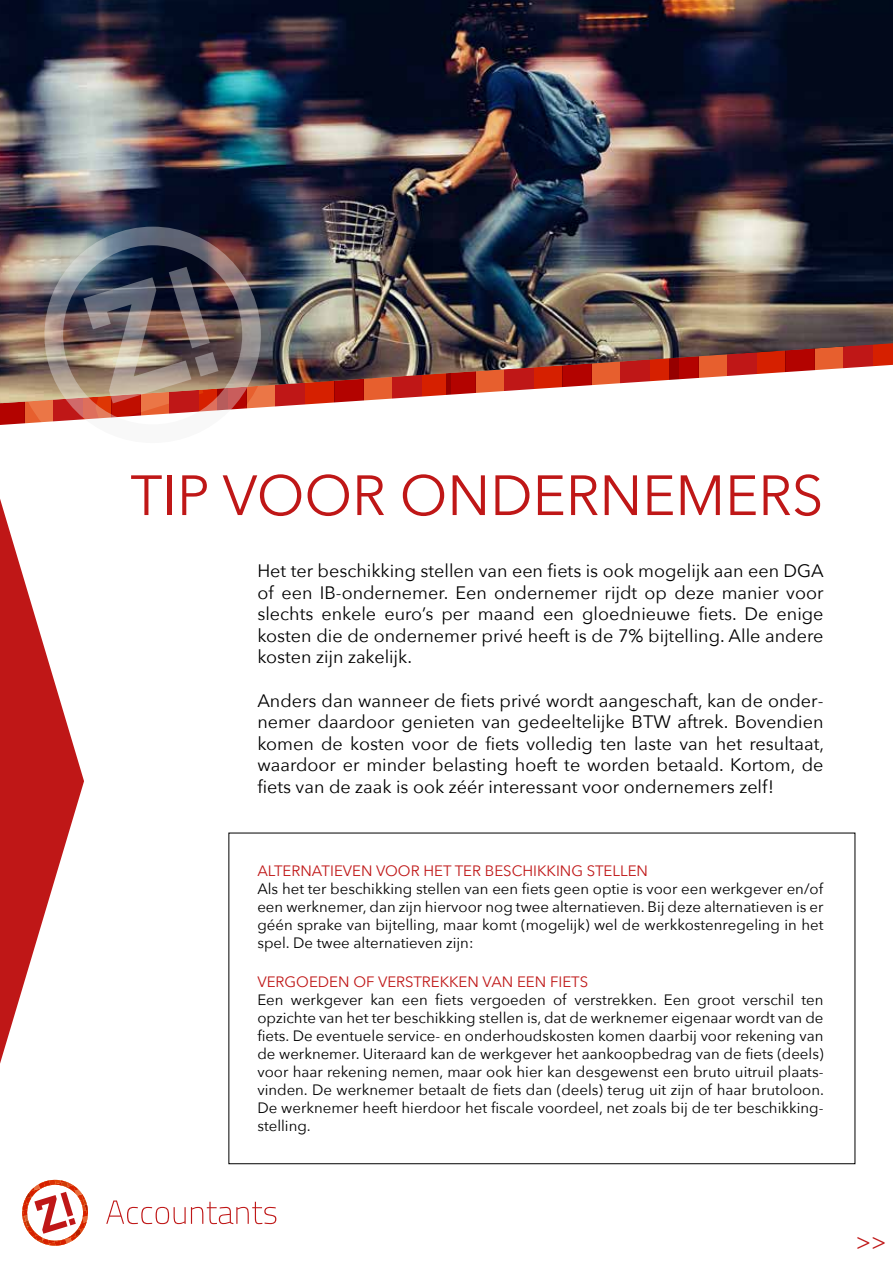
<style>
.page{position:relative;width:893px;height:1263px;background:#fff}
.page>*{position:absolute;margin:0;border:0;box-sizing:border-box;transform-origin:0 0}
.t1{font:56.1px "Avenir Next";color:#bf1717}
.t2{font:23.1px "Avenir Next";color:#bf1717}
.t3{font:18px/21.6px "Avenir Next";color:#000;text-align:justify}
.t4{font:15px/18px "Avenir Next";color:#000;text-align:justify}
.t5{font:15px "Avenir Next";color:#bf1717}
</style>
<div class="page">
<svg style="left:22px;top:1180px;width:66px;height:66px"></svg>
<svg style="left:106px;top:1200px;width:170px;height:24px"></svg>
<svg style="left:0;top:403px;width:326px;height:22px"></svg>
<img style="left:0;top:0;width:893px;height:403px">
<img style="left:44px;top:227px;width:217px;height:198px">
<svg style="left:0;top:499px;width:84px;height:565px"></svg>
<h1 class="t1" style="left:130px;top:448px;width:694px">TIP VOOR ONDERNEMERS</h1>
<p class="t3" style="left:257px;top:559px;width:568px">Het ter beschikking stellen van een fiets is ook mogelĳk aan een DGA of een IB-ondernemer. Een ondernemer rĳdt op deze manier voor slechts enkele euro’s per maand een gloednieuwe fiets. De enige kosten die de ondernemer privé heeft is de 7% bĳtelling. Alle andere kosten zĳn zakelĳk.</p>
<p class="t3" style="left:257px;top:689px;width:568px">Anders dan wanneer de fiets privé wordt aangeschaft, kan de onder&shy;nemer daardoor genieten van gedeeltelĳke BTW aftrek. Bovendien komen de kosten voor de fiets volledig ten laste van het resultaat, waardoor er minder belasting hoeft te worden betaald. Kortom, de fiets van de zaak is ook zéér interessant voor ondernemers zelf!</p>
<p class="t5" style="left:257px;top:858px;width:392px">ALTERNATIEVEN VOOR HET TER BESCHIKKING STELLEN</p>
<p class="t4" style="left:257px;top:879px;width:568px">Als het ter beschikking stellen van een fiets geen optie is voor een werkgever en/of een werknemer, dan zĳn hiervoor nog twee alternatieven. Bĳ deze alternatieven is er géén sprake van bĳtelling, maar komt (mogelĳk) wel de werkkostenregeling in het spel. De twee alternatieven zĳn:</p>
<p class="t5" style="left:257px;top:969px;width:332px">VERGOEDEN OF VERSTREKKEN VAN EEN FIETS</p>
<p class="t4" style="left:257px;top:990px;width:568px">Een werkgever kan een fiets vergoeden of verstrekken. Een groot verschil ten opzichte van het ter beschikking stellen is, dat de werknemer eigenaar wordt van de fiets. De eventuele service- en onderhoudskosten komen daarbĳ voor rekening van de werknemer. Uiteraard kan de werkgever het aankoopbedrag van de fiets (deels) voor haar rekening nemen, maar ook hier kan desgewenst een bruto uitruil plaats&shy;vinden. De werknemer betaalt de fiets dan (deels) terug uit zĳn of haar brutoloon.<br>De werknemer heeft hierdoor het fiscale voordeel, net zoals bĳ de ter beschikking&shy;stelling.</p>
<h2 class="t2" style="left:856px;top:1222px;width:32px">&gt;&gt;</h2>
</div>
